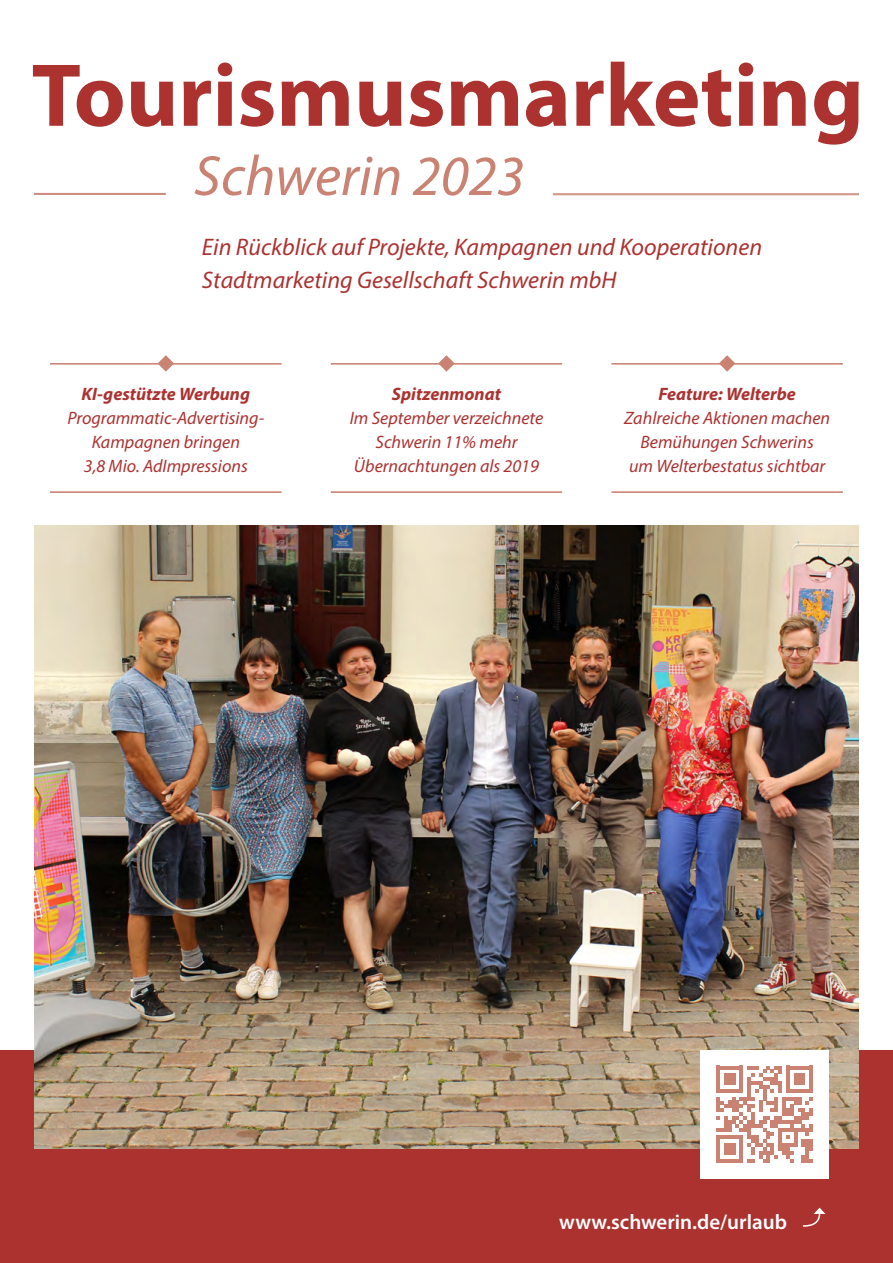
<style>
.page{position:relative;width:893px;height:1263px;background:#fff}
.page>*{position:absolute;margin:0;border:0;box-sizing:border-box;transform-origin:0 0}
.t1{font:700 90.15px "Myriad Pro";color:#ac3230}
.t2{font:italic 57px "Myriad Pro";color:#ca8273}
.t3{font:italic 24px "Myriad Pro";color:#ac3230}
.t4{font:600 21px "Myriad Pro";color:#fff}
.t5{font:italic 18px "Myriad Pro";color:#ac3230}
.t6{font:italic 700 18px "Myriad Pro";color:#ac3230}
</style>
<div class="page">
<div style="left:0;top:1050px;width:893px;height:213px;background:#ac3230"></div>
<img style="left:34px;top:525px;width:825px;height:623px">
<div style="left:701px;top:1050px;width:128px;height:128px;background:#fff"></div>
<svg style="left:716px;top:1066px;width:97px;height:97px"></svg>
<svg style="left:802px;top:1208px;width:23px;height:19px"></svg>
<svg style="left:158px;top:355px;width:16px;height:17px"></svg>
<hr style="left:50px;top:363px;width:231px;height:1px;background:#ca8273">
<hr style="left:50px;top:364px;width:231px;height:1px;background:#ca8273">
<hr style="left:50px;top:492px;width:231px;height:1px;background:#ca8273">
<svg style="left:439px;top:355px;width:15px;height:17px"></svg>
<hr style="left:331px;top:363px;width:231px;height:1px;background:#ca8273">
<hr style="left:331px;top:364px;width:231px;height:1px;background:#ca8273">
<hr style="left:331px;top:492px;width:231px;height:1px;background:#ca8273">
<svg style="left:719px;top:355px;width:16px;height:17px"></svg>
<hr style="left:611px;top:363px;width:232px;height:1px;background:#ca8273">
<hr style="left:611px;top:364px;width:232px;height:1px;background:#ca8273">
<hr style="left:611px;top:492px;width:232px;height:1px;background:#ca8273">
<hr style="left:553px;top:193px;width:306px;height:1px;background:#ca8273">
<hr style="left:553px;top:194px;width:306px;height:1px;background:#ca8273">
<hr style="left:34px;top:193px;width:132px;height:1px;background:#ca8273">
<hr style="left:34px;top:194px;width:132px;height:1px;background:#ca8273">
<p class="t1" style="left:32px;top:45px;width:834px">Tourismusmarketing</p>
<p class="t2" style="left:194px;top:141px;width:332px">Schwerin 2023</p>
<p class="t3" style="left:202px;top:232px;width:562px">Ein Rückblick auf Projekte, Kampagnen und Kooperationen</p>
<p class="t3" style="left:202px;top:265px;width:416px">Stadtmarketing Gesellschaft Schwerin mbH</p>
<p class="t6" style="left:82px;top:382px;width:170px">KI-gestützte Werbung</p>
<p class="t5" style="left:67px;top:407px;width:198px">Programmatic-Advertising-</p>
<p class="t5" style="left:92px;top:431px;width:150px">Kampagnen bringen</p>
<p class="t5" style="left:84px;top:455px;width:165px">3,8 Mio. AdImpressions</p>
<p class="t6" style="left:392px;top:382px;width:111px">Spitzenmonat</p>
<p class="t5" style="left:350px;top:407px;width:195px">Im September verzeichnete</p>
<p class="t5" style="left:375px;top:431px;width:144px">Schwerin 11% mehr</p>
<p class="t5" style="left:354px;top:455px;width:187px">Übernachtungen als 2019</p>
<p class="t6" style="left:658px;top:382px;width:139px">Feature: Welterbe</p>
<p class="t5" style="left:624px;top:407px;width:208px">Zahlreiche Aktionen machen</p>
<p class="t5" style="left:641px;top:431px;width:175px">Bemühungen Schwerins</p>
<p class="t5" style="left:629px;top:455px;width:198px">um Welterbestatus sichtbar</p>
<p class="t4" style="left:559px;top:1210px;width:229px">www.schwerin.de/urlaub</p>
</div>
